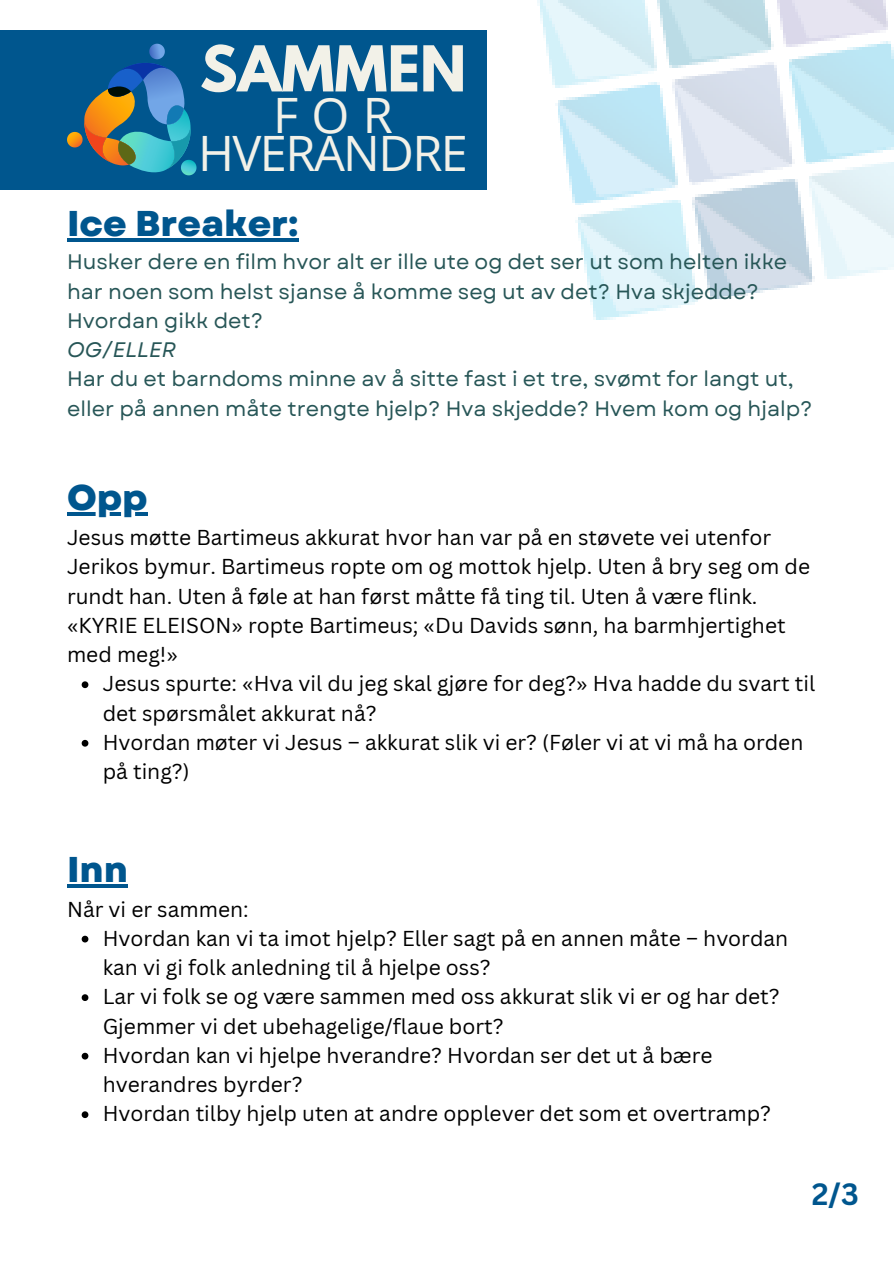
<style>
.page{position:relative;width:894px;height:1264px;background:#fff}
.page>*{position:absolute;margin:0;border:0;box-sizing:border-box;transform-origin:0 0}
.t1{font:700 55.95px "League Spartan";color:#f2f1e8}
.t2{font:48.75px "Open Sans";letter-spacing:-.035em;color:#f2f1e8}
.t3{font:800 35.85px "Garet";color:#00568e}
.t4{font:700 30px "Canva Sans";color:#00568e}
.t5{font:21px/29.2px "Canva Sans";color:#000}
.t6{font:21px/29.2px "Garet";color:#275657}
.t7{font:italic 21px "Garet";color:#275657}
</style>
<div class="page">
<img style="left:537px;top:0;width:356px;height:320px">
<hr style="left:67px;top:238px;width:231px;height:3px;background:#00568e">
<svg style="left:67px;top:512px;width:81px;height:4px"></svg>
<svg style="left:82px;top:681px;width:6px;height:7px"></svg>
<svg style="left:82px;top:740px;width:6px;height:6px"></svg>
<hr style="left:67px;top:884px;width:61px;height:3px;background:#00568e">
<svg style="left:82px;top:935px;width:6px;height:7px"></svg>
<svg style="left:82px;top:994px;width:6px;height:7px"></svg>
<svg style="left:82px;top:1052px;width:6px;height:7px"></svg>
<svg style="left:82px;top:1111px;width:6px;height:7px"></svg>
<div style="left:0;top:31px;width:342px;height:158px;background:#00568e"></div>
<div style="left:144px;top:31px;width:342px;height:158px;background:#00568e"></div>
<svg style="left:67px;top:44px;width:129px;height:131px"></svg>
<p class="t1" style="left:200px;top:41px;width:268px">SAMMEN</p>
<p class="t2" style="left:273px;top:81px;width:121px">FOR</p>
<p class="t2" style="left:198px;top:119px;width:271px">HVERANDRE</p>
<p class="t3" style="left:67px;top:197px;width:232px">Ice Breaker:</p>
<p class="t6" style="left:67px;top:247px;width:721px">Husker dere en film hvor alt er ille ute og det ser ut som helten ikke har noen som helst sjanse å komme seg ut av det? Hva skjedde?<br>Hvordan gikk det?</p>
<p class="t7" style="left:67px;top:335px;width:110px">OG/ELLER</p>
<p class="t6" style="left:67px;top:364px;width:747px">Har du et barndoms minne av å sitte fast i et tre, svømt for langt ut, eller på annen måte trengte hjelp? Hva skjedde? Hvem kom og hjalp?</p>
<h1 class="t3" style="left:67px;top:472px;width:82px">Opp</h1>
<h2 class="t5" style="left:67px;top:522px;width:744px">Jesus møtte Bartimeus akkurat hvor han var på en støvete vei utenfor Jerikos bymur. Bartimeus ropte om og mottok hjelp. Uten å bry seg om de rundt han. Uten å føle at han først måtte få ting til. Uten å være flink. «KYRIE ELEISON» ropte Bartimeus; «Du Davids sønn, ha barmhjertighet med meg!»</h2>
<h2 class="t5" style="left:103px;top:668px;width:713px">Jesus spurte: «Hva vil du jeg skal gjøre for deg?» Hva hadde du svart til det spørsmålet akkurat nå?</h2>
<p class="t5" style="left:103px;top:727px;width:702px">Hvordan møter vi Jesus – akkurat slik vi er? (Føler vi at vi må ha orden på ting?)</p>
<p class="t3" style="left:67px;top:843px;width:62px">Inn</p>
<p class="t5" style="left:67px;top:893px;width:183px">Når vi er sammen:</p>
<p class="t5" style="left:103px;top:923px;width:686px">Hvordan kan vi ta imot hjelp? Eller sagt på en annen måte – hvordan kan vi gi folk anledning til å hjelpe oss?</p>
<p class="t5" style="left:103px;top:981px;width:678px">Lar vi folk se og være sammen med oss akkurat slik vi er og har det?<br>Gjemmer vi det ubehagelige/flaue bort?</p>
<p class="t5" style="left:103px;top:1040px;width:611px">Hvordan kan vi hjelpe hverandre? Hvordan ser det ut å bære hverandres byrder?</p>
<p class="t5" style="left:103px;top:1098px;width:669px">Hvordan tilby hjelp uten at andre opplever det som et overtramp?</p>
<p class="t4" style="left:811px;top:1172px;width:48px">2/3</p>
</div>
